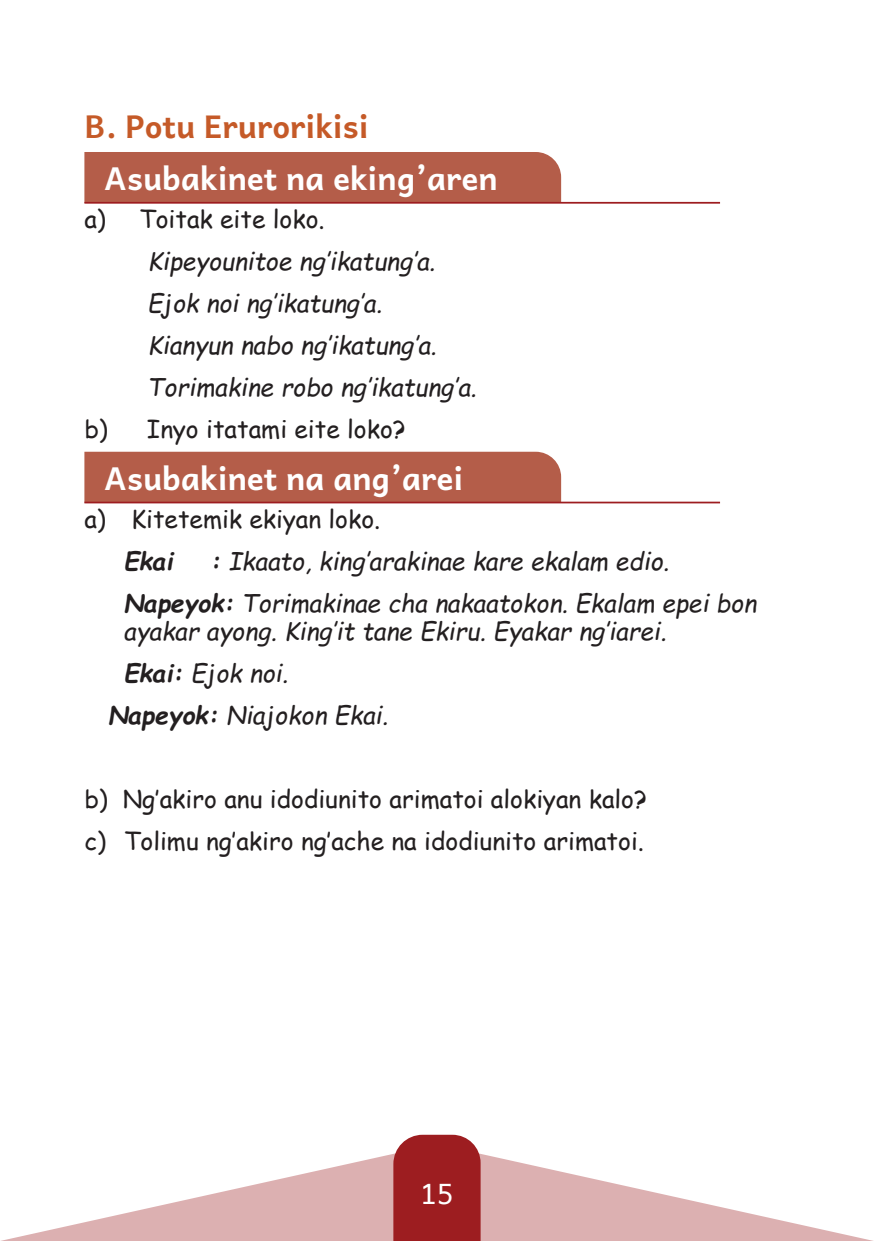
<style>
.page{position:relative;width:874px;height:1241px;background:#fff}
.page>*{position:absolute;margin:0;border:0;box-sizing:border-box;transform-origin:0 0}
.t1{font:700 31.5px "Andika New Basic";color:#fff}
.t2{font:700 31.5px "Andika New Basic";color:#c55a28}
.t3{font:28px "Andika";color:#fff}
.t4{font:italic 24.5px/42px "Comic Sans MS";color:#231f20}
.t5{font:24.5px/42px "Comic Sans MS";color:#231f20}
.t6{font:italic 700 24.5px "Comic Sans MS";color:#231f20}
.s1{font-weight:700}
</style>
<div class="page">
<svg style="left:5px;top:1153px;width:864px;height:87px"></svg>
<div style="left:393px;top:1134px;width:87px;height:106px;background:#9d1d20"></div>
<div style="left:84px;top:152px;width:477px;height:50px;background:#b45d49"></div>
<hr style="left:84px;top:202px;width:635px;height:2px;background:#9d1d20">
<div style="left:84px;top:451px;width:477px;height:50px;background:#b45d49"></div>
<hr style="left:84px;top:501px;width:635px;height:2px;background:#9d1d20">
<p class="t2" style="left:84px;top:97px;width:285px">B. Potu Erurorikisi</p>
<p class="t1" style="left:104px;top:150px;width:395px">Asubakinet na eking’aren</p>
<p class="t5" style="left:84px;top:198px;width:242px">a) Toitak eite loko.</p>
<p class="t4" style="left:147px;top:239px;width:330px">Kipeyounitoe ng’ikatung’a.<br>Ejok noi ng’ikatung’a.<br>Kianyun nabo ng’ikatung’a.<br>Torimakine robo ng’ikatung’a.</p>
<p class="t5" style="left:84px;top:407px;width:322px">b) Inyo itatami eite loko?</p>
<p class="t1" style="left:104px;top:449px;width:360px">Asubakinet na ang’arei</p>
<p class="t5" style="left:84px;top:497px;width:297px">a) Kitetemik ekiyan loko.</p>
<p class="t6" style="left:124px;top:543px;width:51px">Ekai</p>
<p class="t4" style="left:124px;top:539px;width:634px;text-align:center"><span class="s1">:</span> Ikaato, king’arakinae kare ekalam edio.<br><span class="s1">Napeyok:</span> Torimakinae cha nakaatokon. Ekalam epei bon</p>
<p class="t4" style="left:124px;top:609px;width:544px">ayakar ayong. King’it tane Ekiru. Eyakar ng’iarei.</p>
<p class="t4" style="left:124px;top:651px;width:166px"><span class="s1">Ekai:</span> Ejok noi.</p>
<p class="t4" style="left:108px;top:693px;width:281px"><span class="s1">Napeyok:</span> Niajokon Ekai.</p>
<p class="t5" style="left:84px;top:777px;width:564px">b) Ng’akiro anu idodiunito arimatoi alokiyan kalo? c) Tolimu ng’akiro ng’ache na idodiunito arimatoi.</p>
<p class="t3" style="left:420px;top:1177px;width:34px">15</p>
</div>
